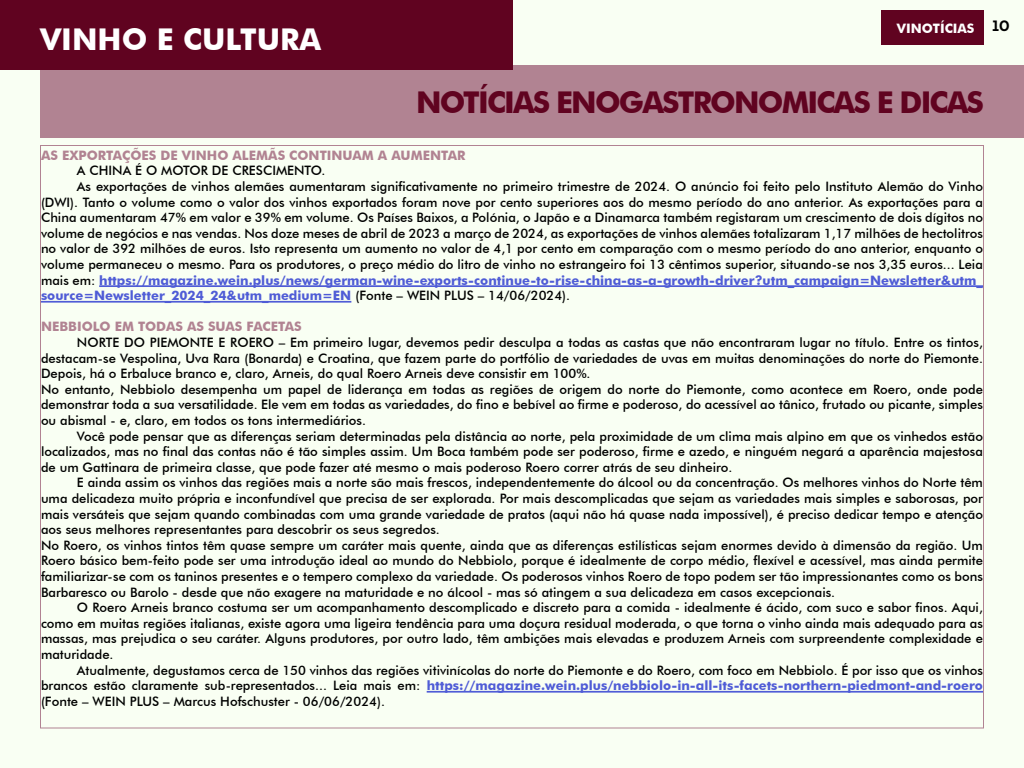
<style>
.page{position:relative;width:1024px;height:768px;background:#f9fff3}
.page>*{position:absolute;margin:0;border:0;box-sizing:border-box;transform-origin:0 0}
.t1{font:700 30px "Futura BT";letter-spacing:-.06em;color:#600320}
.t2{font:700 30px "Futura BT";color:#fff}
.t3{font:500 13px/15.6px "Futura BT";color:#000;text-align:justify}
.t4{font:700 13px "Futura BT";color:#4f5cd6}
.t5{font:700 13px "Futura BT";color:#b18392}
.t6{font:700 13px "Futura BT";color:#fff}
.s1{font-weight:500;color:#000}
.s2{font-weight:700;color:#4f5cd6}
</style>
<div class="page">
<div style="left:882px;top:10px;width:102px;height:34px;background:#600320"></div>
<div style="left:40px;top:65px;width:984px;height:73px;background:#b18392"></div>
<hr style="left:99px;top:285px;width:884px;height:2px;background:#4f5cd6">
<hr style="left:41px;top:301px;width:310px;height:2px;background:#4f5cd6">
<hr style="left:427px;top:691px;width:556px;height:2px;background:#4f5cd6">
<div style="left:0;top:0;width:513px;height:70px;background:#600320"></div>
<h1 class="t2" style="left:40px;top:21px;width:283px">VINHO E CULTURA</h1>
<p class="t6" style="left:897px;top:21px;width:114px">VINOTÍCIAS <sup>10</sup></p>
<h1 class="t1" style="left:416px;top:84px;width:569px">NOTÍCIAS ENOGASTRONOMICAS E DICAS</h1>
<p class="t5" style="left:41px;top:147px;width:426px">AS EXPORTAÇÕES DE VINHO ALEMÃS CONTINUAM A AUMENTAR</p>
<p class="t3" style="left:77px;top:163px;width:250px">A CHINA É O MOTOR DE CRESCIMENTO.</p>
<p class="t3" style="left:77px;top:179px;width:907px">As exportações de vinhos alemães aumentaram significativamente no primeiro trimestre de 2024. O anúncio foi feito pelo Instituto Alemão do Vinho</p>
<p class="t3" style="left:41px;top:194px;width:943px">(DWI). Tanto o volume como o valor dos vinhos exportados foram nove por cento superiores aos do mesmo período do ano anterior. As exportações para a</p>
<p class="t3" style="left:41px;top:210px;width:944px">China aumentaram 47% em valor e 39% em volume. Os Países Baixos, a Polónia, o Japão e a Dinamarca também registaram um crescimento de dois dígitos no</p>
<p class="t3" style="left:41px;top:225px;width:944px">volume de negócios e nas vendas. Nos doze meses de abril de 2023 a março de 2024, as exportações de vinhos alemães totalizaram 1,17 milhões de hectolitros</p>
<p class="t3" style="left:41px;top:241px;width:943px">no valor de 392 milhões de euros. Isto representa um aumento no valor de 4,1 por cento em comparação com o mesmo período do ano anterior, enquanto o</p>
<p class="t3" style="left:41px;top:257px;width:943px">volume permaneceu o mesmo. Para os produtores, o preço médio do litro de vinho no estrangeiro foi 13 cêntimos superior, situando-se nos 3,35 euros... Leia</p>
<p class="t4" style="left:41px;top:272px;width:944px"><span class="s1">mais em:</span> https://magazine.wein.plus/news/german-wine-exports-continue-to-rise-china-as-a-growth-driver?utm_campaign=Newsletter&amp;utm_</p>
<p class="t4" style="left:41px;top:288px;width:531px">source=Newsletter_2024_24&amp;utm_medium=EN <span class="s1">(Fonte – WEIN PLUS – 14/06/2024).</span></p>
<p class="t5" style="left:41px;top:319px;width:262px">NEBBIOLO EM TODAS AS SUAS FACETAS</p>
<p class="t3" style="left:41px;top:335px;width:944px;text-align:left;text-indent:36px">NORTE DO PIEMONTE E ROERO – Em primeiro lugar, devemos pedir desculpa a todas as castas que não encontraram lugar no título. Entre os tintos, destacam-se Vespolina, Uva Rara (Bonarda) e Croatina, que fazem parte do portfólio de variedades de uvas em muitas denominações do norte do Piemonte.<br>Depois, há o Erbaluce branco e, claro, Arneis, do qual Roero Arneis deve consistir em 100%.<br>No entanto, Nebbiolo desempenha um papel de liderança em todas as regiões de origem do norte do Piemonte, como acontece em Roero, onde pode demonstrar toda a sua versatilidade. Ele vem em todas as variedades, do fino e bebível ao firme e poderoso, do acessível ao tânico, frutado ou picante, simples ou abismal - e, claro, em todos os tons intermediários.</p>
<p class="t3" style="left:41px;top:428px;width:943px;text-indent:36px">Você pode pensar que as diferenças seriam determinadas pela distância ao norte, pela proximidade de um clima mais alpino em que os vinhedos estão localizados, mas no final das contas não é tão simples assim. Um Boca também pode ser poderoso, firme e azedo, e ninguém negará a aparência majestosa de um Gattinara de primeira classe, que pode fazer até mesmo o mais poderoso Roero correr atrás de seu dinheiro.</p>
<p class="t3" style="left:41px;top:475px;width:944px;text-align:left;text-indent:36px">E ainda assim os vinhos das regiões mais a norte são mais frescos, independentemente do álcool ou da concentração. Os melhores vinhos do Norte têm uma delicadeza muito própria e inconfundível que precisa de ser explorada. Por mais descomplicadas que sejam as variedades mais simples e saborosas, por mais versáteis que sejam quando combinadas com uma grande variedade de pratos (aqui não há quase nada impossível), é preciso dedicar tempo e atenção aos seus melhores representantes para descobrir os seus segredos.<br>No Roero, os vinhos tintos têm quase sempre um caráter mais quente, ainda que as diferenças estilísticas sejam enormes devido à dimensão da região. Um Roero básico bem-feito pode ser uma introdução ideal ao mundo do Nebbiolo, porque é idealmente de corpo médio, flexível e acessível, mas ainda permite familiarizar-se com os taninos presentes e o tempero complexo da variedade. Os poderosos vinhos Roero de topo podem ser tão impressionantes como os bons Barbaresco ou Barolo - desde que não exagere na maturidade e no álcool - mas só atingem a sua delicadeza em casos excepcionais.</p>
<p class="t3" style="left:41px;top:600px;width:944px;text-indent:36px">O Roero Arneis branco costuma ser um acompanhamento descomplicado e discreto para a comida - idealmente é ácido, com suco e sabor finos. Aqui, como em muitas regiões italianas, existe agora uma ligeira tendência para uma doçura residual moderada, o que torna o vinho ainda mais adequado para as massas, mas prejudica o seu caráter. Alguns produtores, por outro lado, têm ambições mais elevadas e produzem Arneis com surpreendente complexidade e maturidade.</p>
<p class="t3" style="left:41px;top:662px;width:944px;text-indent:36px">Atualmente, degustamos cerca de 150 vinhos das regiões vitivinícolas do norte do Piemonte e do Roero, com foco em Nebbiolo. É por isso que os vinhos brancos estão claramente sub-representados... Leia mais em: <span class="s2">https://magazine.wein.plus/nebbiolo-in-all-its-facets-northern-piedmont-and-roero </span>(Fonte – WEIN PLUS – Marcus Hofschuster - 06/06/2024).</p>
</div>
